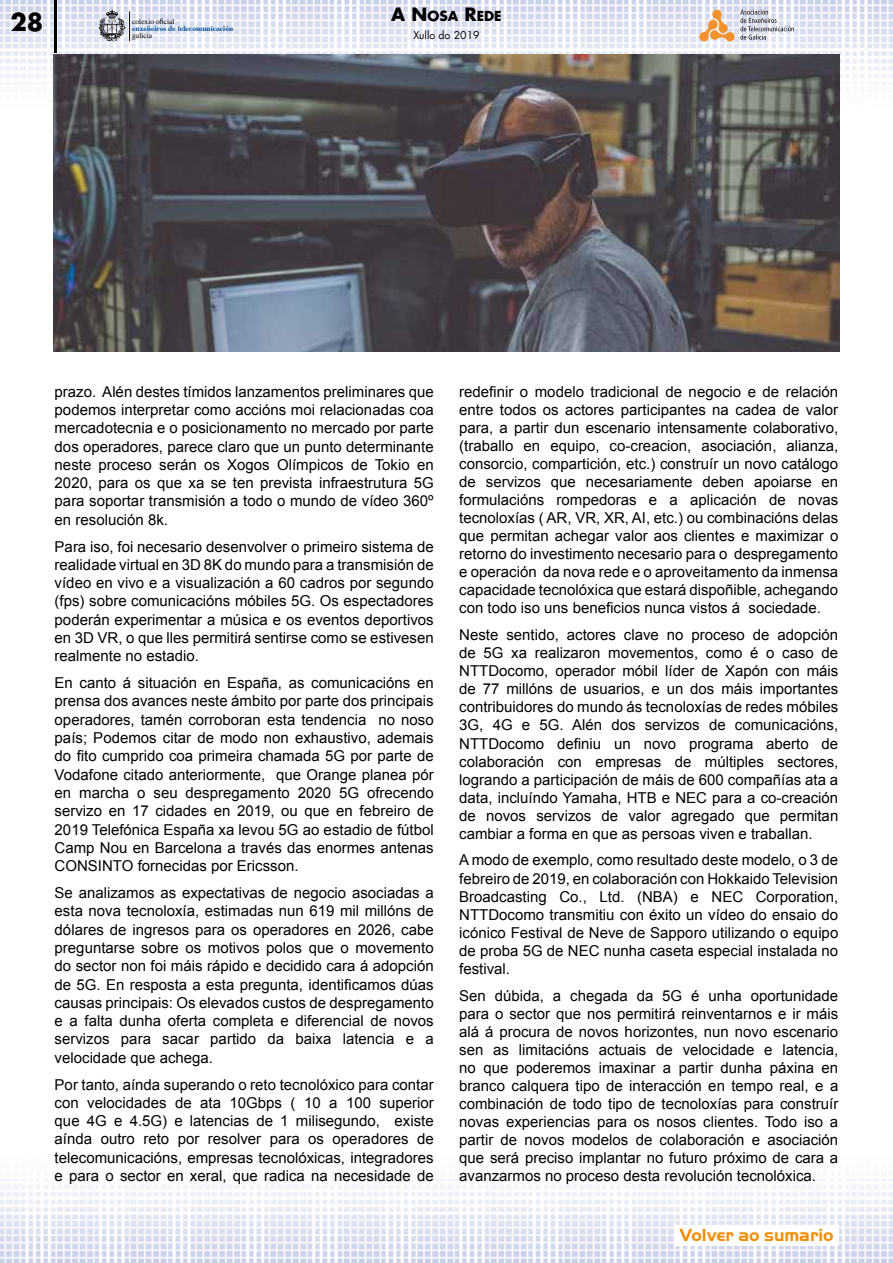
<style>
.page{position:relative;width:893px;height:1263px;background:#fff}
.page>*{position:absolute;margin:0;border:0;box-sizing:border-box;transform-origin:0 0}
.t1{font:700 24px "Futura LT";color:#000}
.t2{font:700 18px "Handel Got D";color:#f28c00}
.t3{font:15px/18.3px "Arial";color:#000;text-align:justify}
.t4{font:700 13.5px "Futura LT";color:#000}
.t5{font:10.5px "Futura LT";color:#000}
.t6{font:700 7.5px/7.1px "Times";color:#004a99}
.t7{font:7.5px "Times";color:#000}
.s1{font-weight:400;color:#000}
.s2{font-family:"Myriad Pro";font-weight:400;color:#000}
.s3{font-size:18px}
</style>
<div class="page">
<img style="left:0;top:0;width:893px;height:122px">
<img style="left:0;top:1185px;width:893px;height:78px">
<hr style="left:129px;top:11px;width:1px;height:30px;background:#000">
<svg style="left:99px;top:10px;width:27px;height:31px"></svg>
<svg style="left:699px;top:10px;width:95px;height:31px"></svg>
<hr style="left:54px;top:0;width:3px;height:52px;background:#000">
<img style="left:54px;top:54px;width:785px;height:298px">
<div style="left:675px;top:1225px;width:163px;height:20px;background:#fff"></div>
<h1 class="t1" style="left:10px;top:6px;width:34px">28</h1>
<p class="t6" style="left:132px;top:17px;width:103px"><span class="s1">colexio o</span><span class="s2">fi</span><span class="s1">cial<br></span>enxeñeiros de telecomunicación</p>
<p class="t7" style="left:132px;top:31px;width:22px">galicia</p>
<p class="t4" style="left:391px;top:7px;width:112px"><span class="s3">A N</span>OSA <span class="s3">R</span>EDE</p>
<p class="t5" style="left:413px;top:29px;width:68px">Xullo do 2019</p>
<p class="t3" style="left:55px;top:382px;width:381px">prazo. Alén destes tímidos lanzamentos preliminares que podemos interpretar como accións moi relacionadas coa mercadotecnia e o posicionamento no mercado por parte dos operadores, parece claro que un punto determinante neste proceso serán os Xogos Olímpicos de Tokio en 2020, para os que xa se ten prevista infraestrutura 5G para soportar transmisión a todo o mundo de vídeo 360º en resolución 8k.</p>
<p class="t3" style="left:55px;top:537px;width:381px">Para iso, foi necesario desenvolver o primeiro sistema de realidade virtual en 3D 8K do mundo para a transmisión de vídeo en vivo e a visualización a 60 cadros por segundo (fps) sobre comunicacións móbiles 5G. Os espectadores poderán experimentar a música e os eventos deportivos en 3D VR, o que lles permitirá sentirse como se estivesen realmente no estadio.</p>
<p class="t3" style="left:55px;top:674px;width:381px">En canto á situación en España, as comunicacións en prensa dos avances neste ámbito por parte dos principais operadores, tamén corroboran esta tendencia no noso país; Podemos citar de modo non exhaustivo, ademais do fito cumprido coa primeira chamada 5G por parte de Vodafone citado anteriormente, que Orange planea pór en marcha o seu despregamento 2020 5G ofrecendo servizo en 17 cidades en 2019, ou que en febreiro de 2019 Telefónica España xa levou 5G ao estadio de fútbol Camp Nou en Barcelona a través das enormes antenas CONSINTO fornecidas por Ericsson.</p>
<p class="t3" style="left:55px;top:884px;width:381px">Se analizamos as expectativas de negocio asociadas a esta nova tecnoloxía, estimadas nun 619 mil millóns de dólares de ingresos para os operadores en 2026, cabe preguntarse sobre os motivos polos que o movemento do sector non foi máis rápido e decidido cara á adopción de 5G. En resposta a esta pregunta, identificamos dúas causas principais: Os elevados custos de despregamento e a falta dunha oferta completa e diferencial de novos servizos para sacar partido da baixa latencia e a velocidade que achega.</p>
<p class="t3" style="left:55px;top:1075px;width:381px">Por tanto, aínda superando o reto tecnolóxico para contar con velocidades de ata 10Gbps ( 10 a 100 superior que 4G e 4.5G) e latencias de 1 milisegundo, existe aínda outro reto por resolver para os operadores de telecomunicacións, empresas tecnolóxicas, integradores e para o sector en xeral, que radica na necesidade de</p>
<p class="t3" style="left:459px;top:382px;width:381px">redefinir o modelo tradicional de negocio e de relación entre todos os actores participantes na cadea de valor para, a partir dun escenario intensamente colaborativo, (traballo en equipo, co-creacion, asociación, alianza, consorcio, compartición, etc.) construír un novo catálogo de servizos que necesariamente deben apoiarse en formulacións rompedoras e a aplicación de novas tecnoloxías ( AR, VR, XR, AI, etc.) ou combinacións delas que permitan achegar valor aos clientes e maximizar o retorno do investimento necesario para o despregamento e operación da nova rede e o aproveitamento da inmensa capacidade tecnolóxica que estará dispoñible, achegando con todo iso uns beneficios nunca vistos á sociedade.</p>
<p class="t3" style="left:459px;top:626px;width:381px">Neste sentido, actores clave no proceso de adopción de 5G xa realizaron movementos, como é o caso de NTTDocomo, operador móbil líder de Xapón con máis de 77 millóns de usuarios, e un dos máis importantes contribuidores do mundo ás tecnoloxías de redes móbiles 3G, 4G e 5G. Alén dos servizos de comunicacións, NTTDocomo definiu un novo programa aberto de colaboración con empresas de múltiples sectores, logrando a participación de máis de 600 compañías ata a data, incluíndo Yamaha, HTB e NEC para a co-creación de novos servizos de valor agregado que permitan cambiar a forma en que as persoas viven e traballan.</p>
<p class="t3" style="left:459px;top:851px;width:381px">A modo de exemplo, como resultado deste modelo, o 3 de febreiro de 2019, en colaboración con Hokkaido Television Broadcasting Co., Ltd. (NBA) e NEC Corporation, NTTDocomo transmitiu con éxito un vídeo do ensaio do icónico Festival de Neve de Sapporo utilizando o equipo de proba 5G de NEC nunha caseta especial instalada no festival.</p>
<p class="t3" style="left:459px;top:986px;width:381px">Sen dúbida, a chegada da 5G é unha oportunidade para o sector que nos permitirá reinventarnos e ir máis alá á procura de novos horizontes, nun novo escenario sen as limitacións actuais de velocidade e latencia, no que poderemos imaxinar a partir dunha páxina en branco calquera tipo de interacción en tempo real, e a combinación de todo tipo de tecnoloxías para construír novas experiencias para os nosos clientes. Todo iso a partir de novos modelos de colaboración e asociación que será preciso implantar no futuro próximo de cara a avanzarmos no proceso desta revolución tecnolóxica.</p>
<p class="t2" style="left:680px;top:1225px;width:155px">Volver ao sumario</p>
</div>
